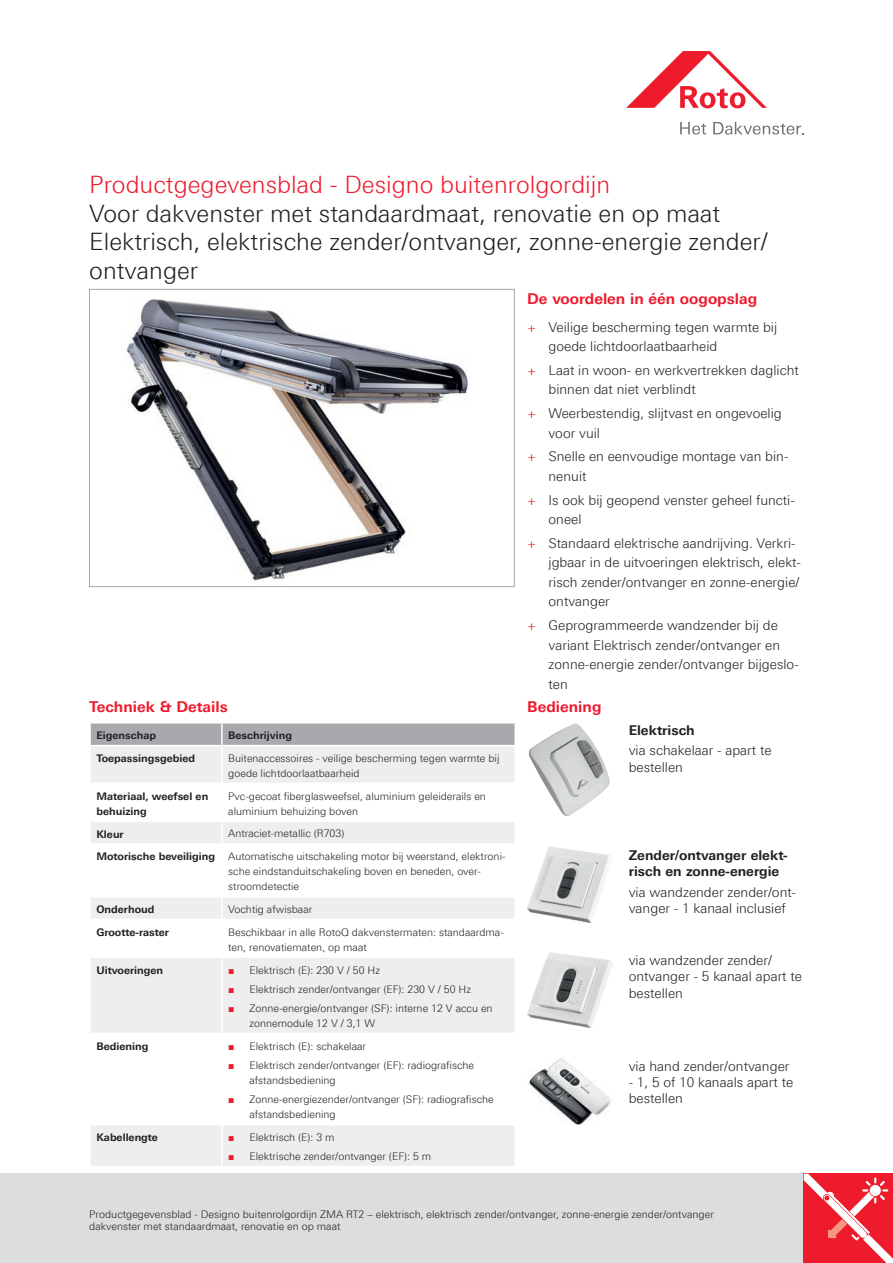
<style>
.page{position:relative;width:893px;height:1263px;background:#fff}
.page>*{position:absolute;margin:0;border:0;box-sizing:border-box;transform-origin:0 0}
.t1{font:300 24px/28.8px "LT Univers Basic";color:#231f20}
.t2{font:300 24px "LT Univers Basic";color:#ee1b2d}
.t3{font:700 15px "LT Univers Basic";color:#ee1b2d}
.t4{font:300 13.5px/19.5px "LT Univers Basic";color:#231f20}
.t5{font:700 13.5px/16.2px "LT Univers Basic";color:#231f20}
.t6{font:300 10.5px/15px "LT Univers Basic";color:#231f20}
.t7{font:700 10.5px/15px "LT Univers Basic";color:#231f20}
.s1{color:#ee1b2d}
.s2{font-family:"Arial";font-weight:400;color:#ee1b2d}
</style>
<div class="page">
<div style="left:0;top:1174px;width:893px;height:89px;background:#dcdddf"></div>
<svg style="left:626px;top:51px;width:141px;height:57px"></svg>
<svg style="left:680px;top:122px;width:26px;height:13px"></svg>
<svg style="left:713px;top:122px;width:91px;height:13px"></svg>
<img style="left:126px;top:299px;width:342px;height:282px">
<div style="left:89px;top:289px;width:425px;height:298px;border:1px solid #a8a9ad"></div>
<svg style="left:804px;top:1174px;width:89px;height:89px;background:#f14453"></svg>
<svg style="left:91px;top:723px;width:423px;height:22px;background:#aaabaf"></svg>
<div style="left:91px;top:746px;width:423px;height:420px;background:#eeeeef"></div>
<svg style="left:91px;top:784px;width:423px;height:340px"></svg>
<hr style="left:221px;top:723px;width:2px;height:22px;background:#fff">
<hr style="left:221px;top:746px;width:2px;height:36px;background:#fff">
<hr style="left:89px;top:782px;width:133px;height:2px;background:#fff">
<hr style="left:222px;top:782px;width:294px;height:2px;background:#fff">
<hr style="left:221px;top:784px;width:2px;height:36px;background:#fff">
<hr style="left:89px;top:820px;width:133px;height:2px;background:#fff">
<hr style="left:222px;top:820px;width:294px;height:2px;background:#fff">
<hr style="left:221px;top:822px;width:2px;height:21px;background:#fff">
<hr style="left:89px;top:843px;width:133px;height:2px;background:#fff">
<hr style="left:222px;top:843px;width:294px;height:2px;background:#fff">
<hr style="left:221px;top:845px;width:2px;height:51px;background:#fff">
<hr style="left:89px;top:896px;width:133px;height:1px;background:#fff">
<hr style="left:222px;top:896px;width:294px;height:1px;background:#fff">
<hr style="left:221px;top:897px;width:2px;height:22px;background:#fff">
<hr style="left:89px;top:919px;width:133px;height:1px;background:#fff">
<hr style="left:222px;top:919px;width:294px;height:1px;background:#fff">
<hr style="left:221px;top:920px;width:2px;height:36px;background:#fff">
<hr style="left:89px;top:956px;width:133px;height:2px;background:#fff">
<hr style="left:222px;top:956px;width:294px;height:2px;background:#fff">
<hr style="left:221px;top:958px;width:2px;height:75px;background:#fff">
<hr style="left:89px;top:1033px;width:133px;height:1px;background:#fff">
<hr style="left:222px;top:1033px;width:294px;height:1px;background:#fff">
<hr style="left:221px;top:1034px;width:2px;height:90px;background:#fff">
<hr style="left:89px;top:1124px;width:133px;height:1px;background:#fff">
<hr style="left:222px;top:1124px;width:294px;height:1px;background:#fff">
<hr style="left:221px;top:1125px;width:2px;height:41px;background:#fff">
<img style="left:529px;top:723px;width:81px;height:93px">
<img style="left:527px;top:847px;width:85px;height:75px">
<img style="left:527px;top:952px;width:85px;height:76px">
<img style="left:529px;top:1058px;width:82px;height:66px">
<h1 class="t2" style="left:89px;top:170px;width:522px">Productgegevensblad - Designo buitenrolgordijn</h1>
<h1 class="t1" style="left:89px;top:198px;width:680px">Voor dakvenster met standaardmaat, renovatie en op maat<br>Elektrisch, elektrische zender/ontvanger, zonne-energie zender/ ontvanger</h1>
<h2 class="t3" style="left:527px;top:289px;width:231px">De voordelen in één oogopslag</h2>
<p class="t4" style="left:549px;top:317px;width:230px;text-indent:-21px"><span class="s1">+</span> Veilige bescherming tegen warmte bij goede lichtdoorlaatbaarheid</p>
<p class="t4" style="left:549px;top:360px;width:252px;text-indent:-21px"><span class="s1">+</span> Laat in woon- en werkvertrekken daglicht binnen dat niet verblindt</p>
<p class="t4" style="left:549px;top:403px;width:235px;text-indent:-21px"><span class="s1">+</span> Weerbestendig, slijtvast en ongevoelig voor vuil</p>
<p class="t4" style="left:549px;top:447px;width:241px;text-indent:-21px"><span class="s1">+</span> Snelle en eenvoudige montage van bin&shy;nenuit</p>
<p class="t4" style="left:549px;top:490px;width:248px;text-indent:-21px"><span class="s1">+</span> Is ook bij geopend venster geheel functi&shy;oneel</p>
<p class="t4" style="left:549px;top:533px;width:254px;text-indent:-21px"><span class="s1">+</span> Standaard elektrische aandrijving. Verkri&shy;jgbaar in de uitvoeringen elektrisch, elekt&shy;risch zender/ontvanger en zonne-energie/ ontvanger</p>
<p class="t4" style="left:549px;top:615px;width:252px;text-indent:-21px"><span class="s1">+</span> Geprogrammeerde wandzender bij de variant Elektrisch zender/ontvanger en zonne-energie zender/ontvanger bijgeslo&shy;ten</p>
<h2 class="t3" style="left:89px;top:697px;width:140px">Techniek &amp; Details</h2>
<p class="t7" style="left:96px;top:728px;width:61px">Eigenschap</p>
<p class="t7" style="left:228px;top:728px;width:65px">Beschrijving</p>
<p class="t7" style="left:96px;top:751px;width:100px">Toepassingsgebied</p>
<p class="t6" style="left:228px;top:751px;width:273px">Buitenaccessoires - veilige bescherming tegen warmte bij goede lichtdoorlaatbaarheid</p>
<p class="t7" style="left:96px;top:788px;width:113px">Materiaal, weefsel en behuizing</p>
<p class="t6" style="left:228px;top:788px;width:259px">Pvc-gecoat fiberglasweefsel, aluminium geleiderails en aluminium behuizing boven</p>
<p class="t7" style="left:96px;top:826px;width:29px">Kleur</p>
<p class="t6" style="left:228px;top:826px;width:118px">Antraciet-metallic (R703)</p>
<p class="t7" style="left:96px;top:849px;width:120px">Motorische beveiliging</p>
<p class="t6" style="left:228px;top:849px;width:279px">Automatische uitschakeling motor bij weerstand, elektroni&shy;sche eindstanduitschakeling boven en beneden, over&shy;stroomdetectie</p>
<p class="t7" style="left:96px;top:902px;width:60px">Onderhoud</p>
<p class="t6" style="left:228px;top:902px;width:86px">Vochtig afwisbaar</p>
<p class="t7" style="left:96px;top:925px;width:74px">Grootte-raster</p>
<p class="t6" style="left:228px;top:924px;width:277px">Beschikbaar in alle RotoQ dakvenstermaten: standaardma&shy;ten, renovatiematen, op maat</p>
<p class="t7" style="left:96px;top:962px;width:68px">Uitvoeringen</p>
<p class="t6" style="left:228px;top:962px;width:153px"><span class="s2">■</span> Elektrisch (E): 230 V / 50 Hz</p>
<p class="t6" style="left:228px;top:981px;width:244px"><span class="s2">■</span> Elektrisch zender/ontvanger (EF): 230 V / 50 Hz</p>
<p class="t6" style="left:249px;top:1001px;width:245px;text-indent:-21px"><span class="s2">■</span> Zonne-energie/ontvanger (SF): interne 12 V accu en zonnemodule 12 V / 3,1 W</p>
<p class="t7" style="left:96px;top:1038px;width:53px">Bediening</p>
<p class="t6" style="left:228px;top:1038px;width:139px"><span class="s2">■</span> Elektrisch (E): schakelaar</p>
<p class="t6" style="left:249px;top:1058px;width:226px;text-indent:-21px"><span class="s2">■</span> Elektrisch zender/ontvanger (EF): radiografische afstandsbediening</p>
<p class="t6" style="left:249px;top:1092px;width:246px;text-indent:-21px"><span class="s2">■</span> Zonne-energiezender/ontvanger (SF): radiografische afstandsbediening</p>
<p class="t7" style="left:96px;top:1130px;width:63px">Kabellengte</p>
<p class="t6" style="left:228px;top:1130px;width:108px"><span class="s2">■</span> Elektrisch (E): 3 m</p>
<p class="t6" style="left:228px;top:1149px;width:205px"><span class="s2">■</span> Elektrische zender/ontvanger (EF): 5 m</p>
<h2 class="t3" style="left:527px;top:697px;width:76px">Bediening</h2>
<p class="t5" style="left:629px;top:722px;width:68px">Elektrisch</p>
<p class="t4" style="left:629px;top:742px;width:144px;line-height:16.2px">via schakelaar - apart te bestellen</p>
<p class="t5" style="left:629px;top:847px;width:160px">Zender/ontvanger elekt&shy;risch en zonne-energie</p>
<p class="t4" style="left:629px;top:883px;width:169px;line-height:16.2px">via wandzender zender/ont&shy;vanger - 1 kanaal inclusief</p>
<p class="t4" style="left:629px;top:952px;width:175px;line-height:16.2px">via wandzender zender/ ontvanger - 5 kanaal apart te bestellen</p>
<p class="t4" style="left:629px;top:1056px;width:162px">via hand zender/ontvanger</p>
<p class="t4" style="left:629px;top:1074px;width:166px;line-height:16.2px">- 1, 5 of 10 kanaals apart te bestellen</p>
<p class="t6" style="left:89px;top:1207px;width:626px;line-height:12.6px">Productgegevensblad - Designo buitenrolgordijn ZMA RT2 – elektrisch, elektrisch zender/ontvanger, zonne-energie zender/ontvanger dakvenster met standaardmaat, renovatie en op maat</p>
</div>
